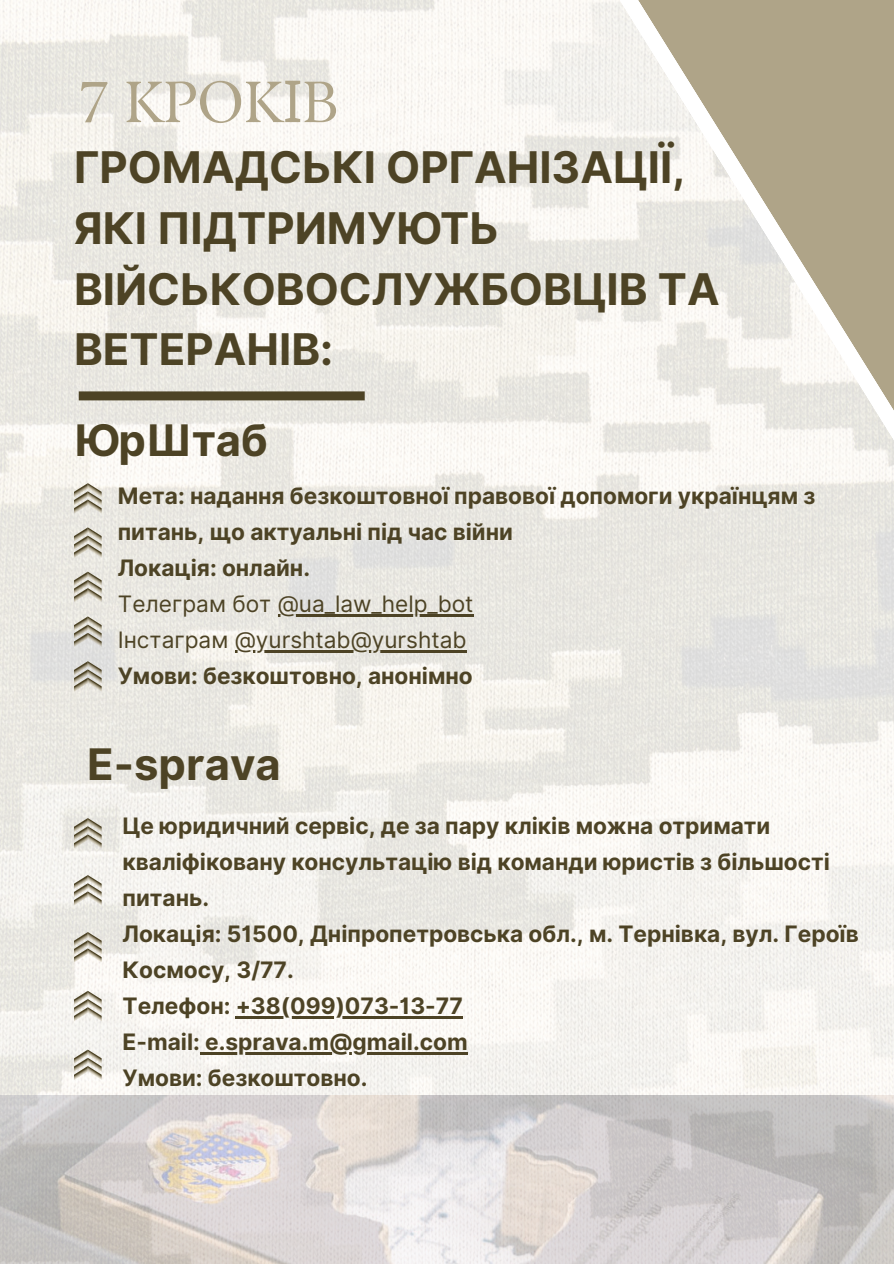
<style>
.page{position:relative;width:894px;height:1264px;background:#fff}
.page>*{position:absolute;margin:0;border:0;box-sizing:border-box;transform-origin:0 0}
.t1{font:57.9px "TY Serif D";color:#afa488}
.t2{font:700 43.65px/60.8px "Inter";color:#4d4325}
.t3{font:700 43.5px "Inter";color:#4d4325}
.t4{font:700 22.65px/36px "Inter";color:#4d4325}
.t5{font:22.65px/36px "Inter";color:#4d4325}
.s1{font-family:"Noto Sans"}
</style>
<div class="page">
<img style="left:0;top:0;width:893px;height:1095px">
<div style="left:79px;top:391px;width:285px;height:9px;background:#4d4325"></div>
<svg style="left:563px;top:0;width:27px;height:506px;fill:#f3f1ec"></svg>
<hr style="left:277px;top:614px;width:196px;height:3px;background:#4d4325">
<hr style="left:235px;top:650px;width:231px;height:3px;background:#4d4325">
<img style="left:0;top:1095px;width:893px;height:168px">
<hr style="left:236px;top:1016px;width:226px;height:2px;background:#4d4325">
<hr style="left:200px;top:1052px;width:267px;height:2px;background:#4d4325">
<svg style="left:590px;top:0;width:303px;height:519px"></svg>
<svg style="left:74px;top:483px;width:28px;height:30px"></svg>
<svg style="left:74px;top:527px;width:28px;height:31px"></svg>
<svg style="left:74px;top:571px;width:28px;height:31px"></svg>
<svg style="left:74px;top:661px;width:28px;height:30px"></svg>
<svg style="left:74px;top:616px;width:28px;height:30px"></svg>
<svg style="left:74px;top:818px;width:28px;height:30px"></svg>
<svg style="left:74px;top:875px;width:28px;height:30px"></svg>
<svg style="left:74px;top:932px;width:28px;height:30px"></svg>
<svg style="left:74px;top:1049px;width:28px;height:30px"></svg>
<svg style="left:74px;top:990px;width:28px;height:31px"></svg>
<h1 class="t1" style="left:79px;top:62px;width:261px">7 КРОК<span class="s1">І</span>В</h1>
<h2 class="t2" style="left:74px;top:138px;width:647px">ГРОМАДСЬКІ ОРГАНІЗАЦІЇ,<br>ЯКІ ПІДТРИМУЮТЬ<br>ВІЙСЬКОВОСЛУЖБОВЦІВ ТА<br>ВЕТЕРАНІВ:</h2>
<h3 class="t3" style="left:75px;top:408px;width:194px">ЮрШтаб</h3>
<p class="t4" style="left:118px;top:478px;width:698px">Мета: надання безкоштовної правової допомоги українцям з питань, що актуальні під час війни<br>Локація: онлайн.</p>
<p class="t5" style="left:118px;top:586px;width:357px">Телеграм бот @ua_law_help_bot<br>Інстаграм @yurshtab@yurshtab</p>
<p class="t4" style="left:118px;top:658px;width:356px">Умови: безкоштовно, анонімно</p>
<h3 class="t3" style="left:87px;top:732px;width:195px">E-sprava</h3>
<p class="t4" style="left:122px;top:808px;width:737px">Це юридичний сервіс, де за пару кліків можна отримати кваліфіковану консультацію від команди юристів з більшості питань.<br>Локація: 51500, Дніпропетровська обл., м. Тернівка, вул. Героїв Космосу, 3/77.<br>Телефон: +38(099)073-13-77<br>E-mail: e.sprava.m@gmail.com<br>Умови: безкоштовно.</p>
</div>
